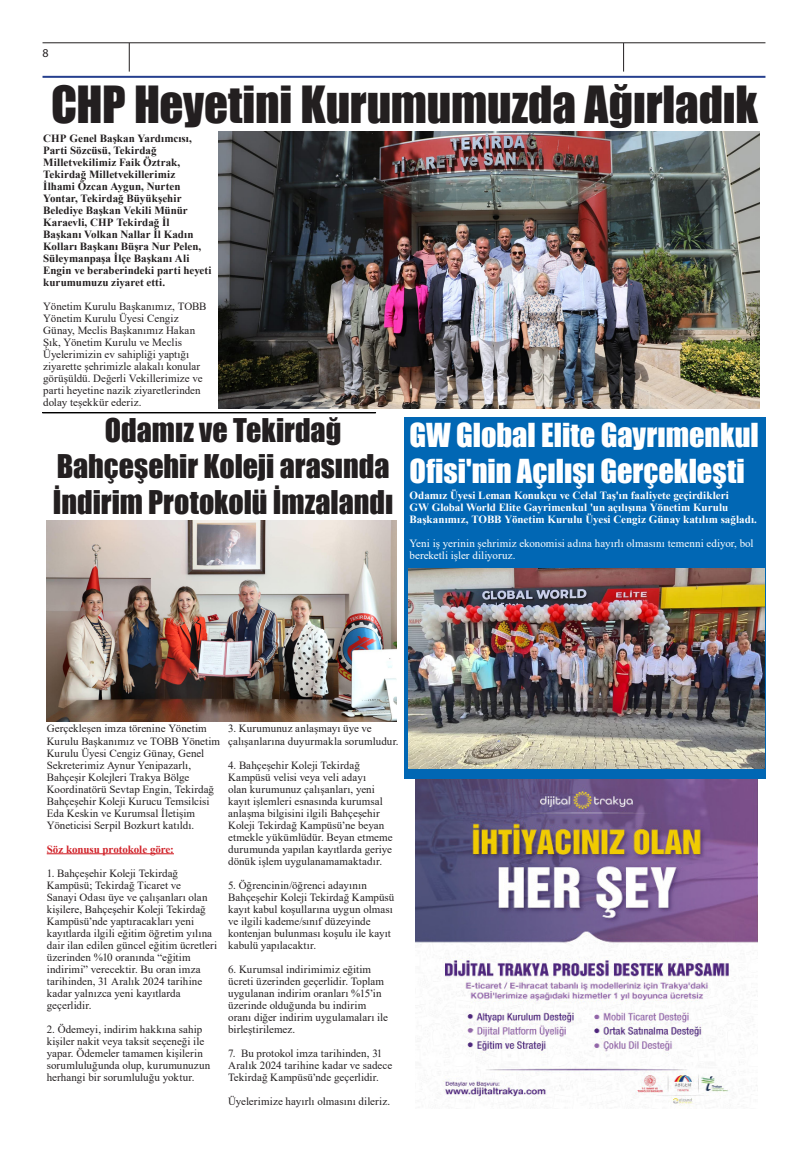
<style>
.page{position:relative;width:808px;height:1163px;background:#fff}
.page>*{position:absolute;margin:0;border:0;box-sizing:border-box;transform-origin:0 0}
.t1{font:47px "Impact";letter-spacing:-.005em;color:#231f20}
.t2{font:30.3px/36.4px "Impact";color:#fff}
.t3{font:30px/36px "Impact";color:#231f20;text-align:center}
.t4{font:12px "Myriad Pro";color:#231f20}
.t5{font:11px/12px "Times New Roman";letter-spacing:.005em;color:#231f20}
.t6{font:700 11px/12px "Times New Roman";color:#231f20}
.t7{font:700 11px/12px "Times New Roman";color:#fff}
.t8{font:11px/12px "Times New Roman";letter-spacing:.005em;color:#fff}
.t9{font:700 11px "Times New Roman";letter-spacing:-.005em;color:#d1232a}
</style>
<div class="page">
<hr style="left:43px;top:43px;width:722px;height:1px;background:#231f20">
<hr style="left:43px;top:76px;width:722px;height:2px;background:#253f8e">
<svg style="left:129px;top:43px;width:1px;height:29px"></svg>
<svg style="left:623px;top:43px;width:1px;height:29px"></svg>
<div style="left:404px;top:417px;width:361px;height:361px;background:#0167b4"></div>
<img style="left:218px;top:131px;width:542px;height:277px">
<img style="left:408px;top:568px;width:356px;height:200px">
<hr style="left:47px;top:853px;width:127px;height:1px;background:#d1232a">
<img style="left:46px;top:520px;width:351px;height:201px">
<svg style="left:42px;top:412px;width:334px;height:1px"></svg>
<img style="left:416px;top:779px;width:342px;height:327px">
<p class="t4" style="left:43px;top:45px;width:8px">8</p>
<p class="t1" style="left:51px;top:68px;width:708px">CHP Heyetini Kurumumuzda Ağırladık</p>
<p class="t6" style="left:43px;top:132px;width:170px">CHP Genel Başkan Yardımcısı,<br>Parti Sözcüsü, Tekirdağ<br>Milletvekilimiz Faik Öztrak,<br>Tekirdağ Milletvekillerimiz<br>İlhami Özcan Aygun, Nurten<br>Yontar, Tekirdağ Büyükşehir<br>Belediye Başkan Vekili Münür<br>Karaevli, CHP Tekirdağ İl<br>Başkanı Volkan Nallar İl Kadın<br>Kolları Başkanı Büşra Nur Pelen,<br>Süleymanpaşa İlçe Başkanı Ali<br>Engin ve beraberindeki parti heyeti kurumumuzu ziyaret etti.</p>
<p class="t5" style="left:43px;top:300px;width:165px">Yönetim Kurulu Başkanımız, TOBB Yönetim Kurulu Üyesi Cengiz Günay, Meclis Başkanımız Hakan Şık, Yönetim Kurulu ve Meclis Üyelerimizin ev sahipliği yaptığı ziyarette şehrimizle alakalı konular görüşüldü. Değerli Vekillerimize ve parti heyetine nazik ziyaretlerinden dolay teşekkür ederiz.</p>
<p class="t2" style="left:409px;top:415px;width:351px">GW Global Elite Gayrımenkul<br>Ofisi'nin Açılışı Gerçekleşti</p>
<p class="t7" style="left:409px;top:489px;width:349px">Odamız Üyesi Leman Konukçu ve Celal Taş'ın faaliyete geçirdikleri<br>GW Global World Elite Gayrimenkul 'un açılışına Yönetim Kurulu<br>Başkanımız, TOBB Yönetim Kurulu Üyesi Cengiz Günay katılım sağladı.</p>
<p class="t8" style="left:409px;top:537px;width:345px">Yeni iş yerinin şehrimiz ekonomisi adına hayırlı olmasını temenni ediyor, bol bereketli işler diliyoruz.</p>
<p class="t3" style="left:53px;top:411px;width:342px">Odamız ve Tekirdağ<br>Bahçeşehir Koleji arasında<br>İndirim Protokolü İmzalandı</p>
<p class="t5" style="left:47px;top:722px;width:175px">Gerçekleşen imza törenine Yönetim Kurulu Başkanımız ve TOBB Yönetim Kurulu Üyesi Cengiz Günay, Genel Sekreterimiz Aynur Yenipazarlı, Bahçeşir Kolejleri Trakya Bölge Koordinatörü Sevtap Engin, Tekirdağ Bahçeşehir Koleji Kurucu Temsilcisi Eda Keskin ve Kurumsal İletişim Yöneticisi Serpil Bozkurt katıldı.</p>
<p class="t9" style="left:47px;top:840px;width:129px">Söz konusu protokole göre:</p>
<p class="t5" style="left:47px;top:866px;width:172px">1. Bahçeşehir Koleji Tekirdağ Kampüsü; Tekirdağ Ticaret ve<br>Sanayi Odası üye ve çalışanları olan kişilere, Bahçeşehir Koleji Tekirdağ Kampüsü’nde yaptıracakları yeni kayıtlarda ilgili eğitim öğretim yılına dair ilan edilen güncel eğitim ücretleri üzerinden %10 oranında “eğitim indirimi” verecektir. Bu oran imza tarihinden, 31 Aralık 2024 tarihine kadar yalnızca yeni kayıtlarda geçerlidir.</p>
<p class="t5" style="left:47px;top:1022px;width:165px">2. Ödemeyi, indirim hakkına sahip kişiler nakit veya taksit seçeneği ile yapar. Ödemeler tamamen kişilerin sorumluluğunda olup, kurumunuzun herhangi bir sorumluluğu yoktur.</p>
<p class="t5" style="left:228px;top:722px;width:172px">3. Kurumunuz anlaşmayı üye ve çalışanlarına duyurmakla sorumludur.</p>
<p class="t5" style="left:228px;top:758px;width:166px">4. Bahçeşehir Koleji Tekirdağ Kampüsü velisi veya veli adayı<br>olan kurumunuz çalışanları, yeni kayıt işlemleri esnasında kurumsal anlaşma bilgisini ilgili Bahçeşehir Koleji Tekirdağ Kampüsü’ne beyan etmekle yükümlüdür. Beyan etmeme durumunda yapılan kayıtlarda geriye dönük işlem uygulanamamaktadır.</p>
<p class="t5" style="left:228px;top:878px;width:168px">5. Öğrencinin/öğrenci adayının Bahçeşehir Koleji Tekirdağ Kampüsü kayıt kabul koşullarına uygun olması ve ilgili kademe/sınıf düzeyinde kontenjan bulunması koşulu ile kayıt kabulü yapılacaktır.</p>
<p class="t5" style="left:228px;top:962px;width:161px">6. Kurumsal indirimimiz eğitim ücreti üzerinden geçerlidir. Toplam uygulanan indirim oranları %15’in üzerinde olduğunda bu indirim oranı diğer indirim uygulamaları ile birleştirilemez.</p>
<p class="t5" style="left:228px;top:1046px;width:166px">7. Bu protokol imza tarihinden, 31<br>Aralık 2024 tarihine kadar ve sadece<br>Tekirdağ Kampüsü’nde geçerlidir.</p>
<p class="t5" style="left:228px;top:1094px;width:163px">Üyelerimize hayırlı olmasını dileriz.</p>
</div>
